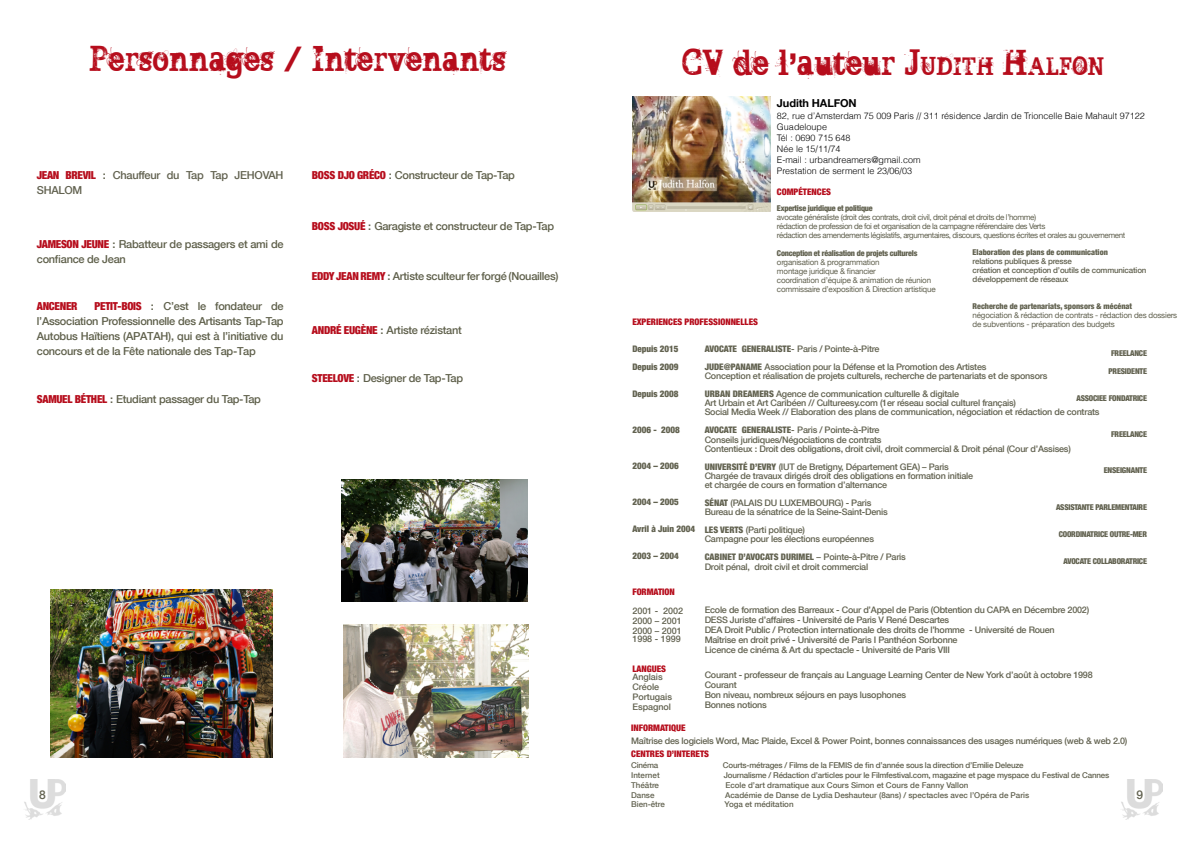
<style>
.page{position:relative;width:1191px;height:842px;background:#fff}
.page>*{position:absolute;margin:0;border:0;box-sizing:border-box;transform-origin:0 0}
.t1{font:30px "BROKENGHOST";letter-spacing:.025em;color:#b60d1c}
.t2{font:500 12px "Helvetica Neue";color:#626250}
.t3{font:500 11px/15px "Helvetica Neue";letter-spacing:-.025em;color:#5f604b}
.t4{font:500 11px/15px "Helvetica Neue";letter-spacing:-.025em;color:#626250}
.t5{font:700 11px "Helvetica Neue";letter-spacing:-.01em;color:#000}
.t6{font:900 condensed 11px "Helvetica Neue";letter-spacing:-.025em;color:#b60d1c}
.t7{font:500 9px/10px "Helvetica Neue";letter-spacing:-.025em;color:#626250}
.t8{font:300 9px/11px "Helvetica";color:#000}
.t9{font:900 condensed 9px "Helvetica Neue";color:#b60d1c}
.t10{font:900 condensed 9px/18px "Helvetica Neue";color:#626250}
.t11{font:500 9px/10px "Helvetica Neue";color:#626250}
.t12{font:500 8px/9px "Helvetica Neue";letter-spacing:-.025em;color:#626250}
.t13{font:8px/9px "Helvetica Neue";letter-spacing:-.05em;color:#626250}
.t14{font:8px/9px "Helvetica Neue";letter-spacing:-.025em;color:#626250}
.t15{font:900 condensed 8px "Helvetica Neue";letter-spacing:-.025em;color:#626250}
.t16{font:500 8px "Helvetica Neue";color:#626250}
.t17{font:900 condensed 8px "Helvetica Neue";color:#626250}
.s1{font-family:"Engravers";font-weight:700}
.s2{font-weight:900;font-stretch:condensed;color:#b60d1c}
.s3{color:#5f604b}
.s4{font-family:"Helvetica Neue";font-weight:900;font-stretch:condensed}
.s5{font-style:inherit}
.s6{font-size:21px}
.s7{font-weight:900;font-stretch:condensed}
</style>
<div class="page">
<img style="left:24px;top:780px;width:41px;height:39px">
<img style="left:1121px;top:780px;width:41px;height:39px">
<img style="left:50px;top:590px;width:222px;height:167px">
<img style="left:343px;top:625px;width:186px;height:132px">
<img style="left:341px;top:479px;width:186px;height:122px">
<img style="left:632px;top:96px;width:138px;height:115px">
<h1 class="t1" style="left:90px;top:36px;width:417px">Personnages <span class="s1">/</span> Intervenants</h1>
<p class="t4" style="left:37px;top:167px;width:248px"><span class="s2">JEAN BREVIL</span> <span class="s3">:</span> Chauffeur du Tap Tap JEHOVAH<br>SHALOM</p>
<p class="t3" style="left:37px;top:236px;width:248px"><span class="s2">JAMESON JEUNE</span> : Rabatteur de passagers et ami de confiance de Jean</p>
<p class="t6" style="left:37px;top:297px;width:42px">ANCENER</p>
<p class="t3" style="left:37px;top:299px;width:248px;text-align:justify;text-indent:58px"><span class="s2">PETIT-BOIS</span> : C’est le fondateur de l’Association Professionnelle des Artisants Tap-Tap Autobus Haïtiens (APATAH), qui est à l’initiative du concours et de la Fête nationale des Tap-Tap</p>
<p class="t3" style="left:37px;top:391px;width:226px"><span class="s2">SAMUEL BÉTHEL</span> : Etudiant passager du Tap-Tap</p>
<p class="t3" style="left:312px;top:167px;width:205px"><span class="s2">BOSS DJO GRÉCO</span> : Constructeur de Tap-Tap</p>
<p class="t3" style="left:312px;top:218px;width:244px"><span class="s2">BOSS JOSUÉ</span> : Garagiste et constructeur de Tap-Tap</p>
<p class="t3" style="left:312px;top:269px;width:248px"><span class="s2">EDDY JEAN REMY</span> : Artiste sculteur fer forgé (Nouailles)</p>
<p class="t3" style="left:312px;top:322px;width:151px"><span class="s2">ANDRÉ EUGÈNE</span> : Artiste rézistant</p>
<p class="t3" style="left:312px;top:370px;width:153px"><span class="s2">STEELOVE</span> : Designer de Tap-Tap</p>
<h1 class="t1" style="left:682px;top:39px;width:423px">CV de l<span class="s4">’</span>auteur <span class="s5">J</span><span class="s6">UDITH</span> <span class="s5">H</span><span class="s6">ALFON</span></h1>
<p class="t5" style="left:777px;top:95px;width:81px">Judith HALFON</p>
<p class="t8" style="left:777px;top:110px;width:369px">82, rue d’Amsterdam 75 009 Paris // 311 résidence Jardin de Trioncelle Baie Mahault 97122<br>Guadeloupe<br>Tél : 0690 715 648<br>Née le 15/11/74<br>E-mail : urbandreamers@gmail.com<br>Prestation de serment le 23/06/03</p>
<p class="t9" style="left:777px;top:185px;width:56px">COMPÉTENCES</p>
<p class="t15" style="left:777px;top:202px;width:97px">Expertise juridique et politique</p>
<p class="t13" style="left:777px;top:213px;width:350px">avocate généraliste (droit des contrats, droit civil, droit pénal et droits de l’homme)<br>rédaction de profession de foi et organisation de la campagne référendaire des Verts<br>rédaction des amendements législatifs, argumentaires, discours, questions écrites et orales au gouvernement</p>
<p class="t15" style="left:777px;top:247px;width:142px">Conception et réalisation de projets culturels</p>
<p class="t14" style="left:777px;top:258px;width:160px">organisation &amp; programmation<br>montage juridique &amp; financier<br>coordination d’équipe &amp; animation de réunion commissaire d’exposition &amp; Direction artistique</p>
<p class="t17" style="left:972px;top:245px;width:137px">Elaboration des plans de communication</p>
<p class="t12" style="left:972px;top:256px;width:175px">relations publiques &amp; presse<br>création et conception d’outils de communication développement de réseaux</p>
<p class="t17" style="left:972px;top:299px;width:161px">Recherche de partenariats, sponsors &amp; mécénat</p>
<p class="t14" style="left:972px;top:311px;width:206px">négociation &amp; rédaction de contrats - rédaction des dossiers de subventions - préparation des budgets</p>
<p class="t9" style="left:632px;top:315px;width:127px">EXPERIENCES PROFESSIONNELLES</p>
<p class="t10" style="left:632px;top:340px;width:48px">Depuis 2015<br>Depuis 2009</p>
<p class="t10" style="left:632px;top:385px;width:48px">Depuis 2008</p>
<p class="t10" style="left:632px;top:421px;width:49px">2006 - 2008</p>
<p class="t10" style="left:632px;top:457px;width:48px">2004 – 2006</p>
<p class="t10" style="left:632px;top:493px;width:48px">2004 – 2005</p>
<p class="t10" style="left:632px;top:520px;width:64px">Avril à Juin 2004</p>
<p class="t10" style="left:632px;top:547px;width:48px">2003 – 2004</p>
<p class="t9" style="left:632px;top:585px;width:44px">FORMATION</p>
<p class="t11" style="left:632px;top:606px;width:52px">2001 - 2002<br>2000 – 2001<br>2000 – 2001</p>
<p class="t11" style="left:632px;top:634px;width:50px">1998 - 1999</p>
<p class="t9" style="left:632px;top:662px;width:35px">LANGUES</p>
<p class="t11" style="left:632px;top:672px;width:41px">Anglais<br>Créole<br>Portugais<br>Espagnol</p>
<p class="t7" style="left:704px;top:340px;width:283px;line-height:18px"><span class="s7">AVOCATE GENERALISTE</span>- Paris / Pointe-à-Pitre<br><span class="s7">JUDE@PANAME</span> Association pour la Défense et la Promotion des Artistes</p>
<p class="t7" style="left:704px;top:367px;width:344px;line-height:18px">Conception et réalisation de projets culturels, recherche de partenariats et de sponsors<br><span class="s7">URBAN DREAMERS</span> Agence de communication culturelle &amp; digitale</p>
<p class="t7" style="left:704px;top:398px;width:396px;line-height:9px">Art Urbain et Art Caribéen // Cultureesy.com (1er réseau social culturel français)<br>Social Media Week // Elaboration des plans de communication, négociation et rédaction de contrats</p>
<p class="t7" style="left:704px;top:425px;width:368px;line-height:9px"><span class="s7">AVOCATE GENERALISTE</span>- Paris / Pointe-à-Pitre<br>Conseils juridiques/Négociations de contrats<br>Contentieux : Droit des obligations, droit civil, droit commercial &amp; Droit pénal (Cour d’Assises)</p>
<p class="t7" style="left:704px;top:461px;width:270px;line-height:9px"><span class="s7">UNIVERSITÉ D’EVRY</span> (IUT de Bretigny, Département GEA) – Paris<br>Chargée de travaux dirigés droit des obligations en formation initiale et chargée de cours en formation d’alternance</p>
<p class="t7" style="left:704px;top:497px;width:184px;line-height:9px"><span class="s7">SÉNAT</span> (PALAIS DU LUXEMBOURG) - Paris<br>Bureau de la sénatrice de la Seine-Saint-Denis</p>
<p class="t7" style="left:704px;top:524px;width:171px;line-height:9px"><span class="s7">LES VERTS</span> (Parti politique)<br>Campagne pour les élections européennes</p>
<p class="t7" style="left:704px;top:551px;width:203px"><span class="s7">CABINET D’AVOCATS DURIMEL</span> – Pointe-à-Pitre / Paris<br>Droit pénal, droit civil et droit commercial</p>
<p class="t7" style="left:704px;top:604px;width:386px">Ecole de formation des Barreaux - Cour d’Appel de Paris (Obtention du CAPA en Décembre 2002)<br>DESS Juriste d’affaires - Université de Paris V René Descartes<br>DEA Droit Public / Protection internationale des droits de l’homme - Université de Rouen<br>Maîtrise en droit privé - Université de Paris I Panthéon Sorbonne<br>Licence de cinéma &amp; Art du spectacle - Université de Paris VIII</p>
<p class="t7" style="left:704px;top:669px;width:389px">Courant - professeur de français au Language Learning Center de New York d’août à octobre 1998<br>Courant<br>Bon niveau, nombreux séjours en pays lusophones<br>Bonnes notions</p>
<p class="t15" style="left:1111px;top:347px;width:38px">FREELANCE</p>
<p class="t15" style="left:1108px;top:365px;width:40px">PRESIDENTE</p>
<p class="t15" style="left:1076px;top:392px;width:72px">ASSOCIEE FONDATRICE</p>
<p class="t15" style="left:1111px;top:428px;width:38px">FREELANCE</p>
<p class="t15" style="left:1103px;top:464px;width:45px">ENSEIGNANTE</p>
<p class="t15" style="left:1056px;top:500px;width:92px">ASSISTANTE PARLEMENTAIRE</p>
<p class="t15" style="left:1058px;top:527px;width:90px">COORDINATRICE OUTRE-MER</p>
<p class="t15" style="left:1063px;top:554px;width:85px">AVOCATE COLLABORATRICE</p>
<p class="t9" style="left:631px;top:721px;width:56px">INFORMATIQUE</p>
<p class="t7" style="left:631px;top:735px;width:497px">Maîtrise des logiciels Word, Mac Plaide, Excel &amp; Power Point, bonnes connaissances des usages numériques (web &amp; web 2.0)</p>
<p class="t9" style="left:631px;top:746px;width:79px">CENTRES D’INTERETS</p>
<p class="t12" style="left:631px;top:761px;width:29px">Cinéma</p>
<p class="t12" style="left:723px;top:761px;width:302px">Courts-métrages / Films de la FEMIS de fin d’année sous la direction d’Emilie Deleuze</p>
<p class="t16" style="left:631px;top:769px;width:30px">Internet</p>
<p class="t12" style="left:723px;top:770px;width:387px">Journalisme / Rédaction d’articles pour le Filmfestival.com, magazine et page myspace du Festival de Cannes</p>
<p class="t16" style="left:631px;top:778px;width:29px">Théâtre</p>
<p class="t16" style="left:725px;top:778px;width:244px">Ecole d’art dramatique aux Cours Simon et Cours de Fanny Vallon</p>
<p class="t12" style="left:631px;top:790px;width:25px">Danse</p>
<p class="t16" style="left:725px;top:788px;width:305px">Académie de Danse de Lydia Deshauteur (8ans) / spectacles avec l’Opéra de Paris</p>
<p class="t16" style="left:631px;top:798px;width:35px">Bien-être</p>
<p class="t16" style="left:724px;top:798px;width:70px">Yoga et méditation</p>
<h2 class="t2" style="left:39px;top:785px;width:8px">8</h2>
<h2 class="t2" style="left:1136px;top:785px;width:8px">9</h2>
</div>
